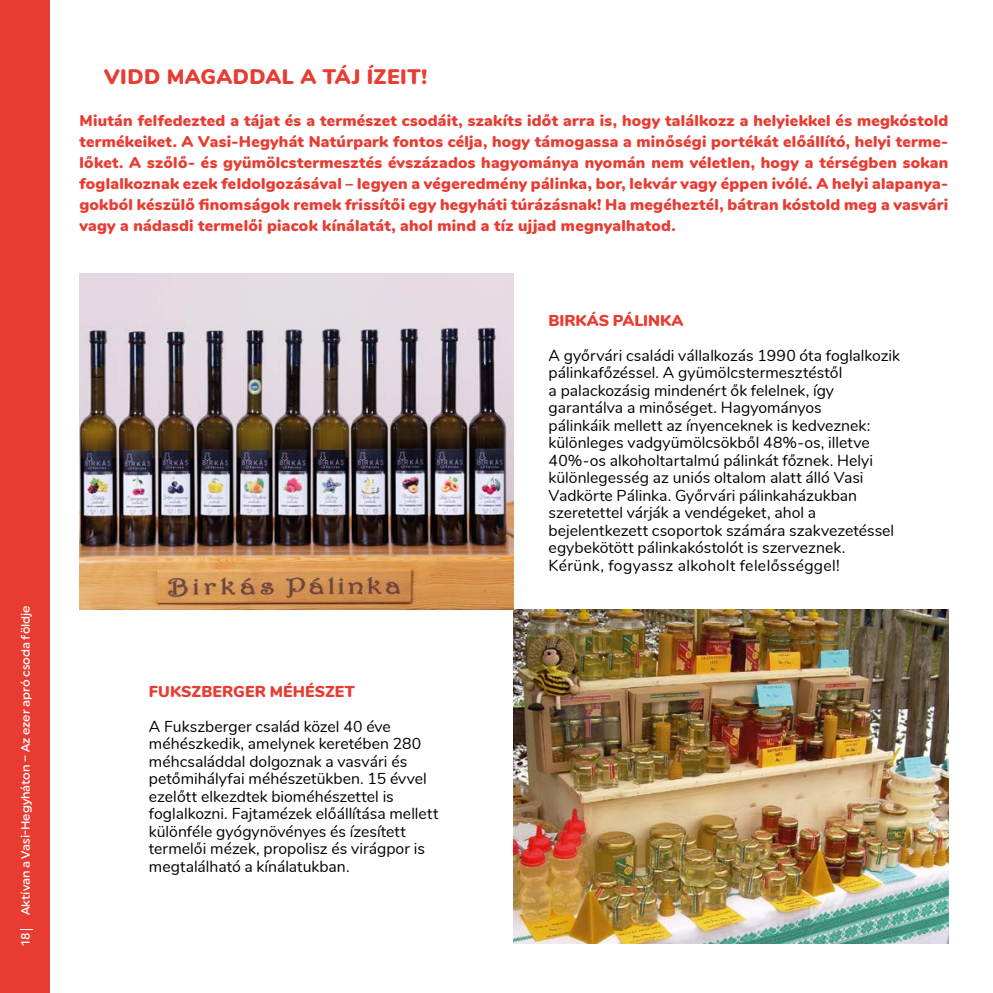
<style>
.page{position:relative;width:993px;height:993px;background:#fff}
.page>*{position:absolute;margin:0;border:0;box-sizing:border-box;transform-origin:0 0}
.t1{font:900 21px "Nunito";letter-spacing:.015em;color:#e83c32}
.t2{font:15.75px/17.5px "Nunito";color:#000}
.t3{font:900 15.75px/21px "Nunito";letter-spacing:.015em;color:#e83c32;text-align:justify}
.t4{font:500 12.25px "Uniform Rnd";letter-spacing:-.005em;color:#fff}
</style>
<div class="page">
<div style="left:0;top:0;width:50px;height:992px;background:#e83c32"></div>
<img style="left:513px;top:609px;width:434px;height:334px">
<img style="left:79px;top:273px;width:434px;height:336px">
<p class="t4" style="left:18px;top:914px;width:311px;rotate:-90deg">Aktívan a Vasi-Hegyháton – Az ezer apró csoda földje</p>
<p class="t4" style="left:18px;top:945px;width:15px;rotate:-90deg">18</p>
<h1 class="t1" style="left:104px;top:61px;width:324px">VIDD MAGADDAL A TÁJ ÍZEIT!</h1>
<p class="t3" style="left:79px;top:109px;width:870px">Miután felfedezted a tájat és a természet csodáit, szakíts időt arra is, hogy találkozz a helyiekkel és megkóstold termékeiket. A Vasi-Hegyhát Natúrpark fontos célja, hogy támogassa a minőségi portékát előállító, helyi terme&shy;lőket. A szőlő- és gyümölcstermesztés évszázados hagyománya nyomán nem véletlen, hogy a térségben sokan foglalkoznak ezek feldolgozásával – legyen a végeredmény pálinka, bor, lekvár vagy éppen ivólé. A helyi alapanya&shy;gokból készülő finomságok remek frissítői egy hegyháti túrázásnak! Ha megéheztél, bátran kóstold meg a vasvári vagy a nádasdi termelői piacok kínálatát, ahol mind a tíz ujjad megnyalhatod.</p>
<p class="t3" style="left:149px;top:679px;width:207px">FUKSZBERGER MÉHÉSZET</p>
<p class="t2" style="left:149px;top:716px;width:291px">A Fukszberger család közel 40 éve méhészkedik, amelynek keretében 280 méhcsaláddal dolgoznak a vasvári és petőmihályfai méhészetükben. 15 évvel ezelőtt elkezdtek bioméhészettel is foglalkozni. Fajtamézek előállítása mellett különféle gyógynövényes és ízesített termelői mézek, propolisz és virágpor is megtalálható a kínálatukban.</p>
<p class="t3" style="left:548px;top:308px;width:136px">BIRKÁS PÁLINKA</p>
<p class="t2" style="left:548px;top:345px;width:353px">A győrvári családi vállalkozás 1990 óta foglalkozik pálinkafőzéssel. A gyümölcstermesztéstől<br>a palackozásig mindenért ők felelnek, így garantálva a minőséget. Hagyományos<br>pálinkáik mellett az ínyenceknek is kedveznek: különleges vadgyümölcsökből 48%-os, illetve 40%-os alkoholtartalmú pálinkát főznek. Helyi különlegesség az uniós oltalom alatt álló Vasi Vadkörte Pálinka. Győrvári pálinkaházukban szeretettel várják a vendégeket, ahol a bejelentkezett csoportok számára szakvezetéssel egybekötött pálinkakóstolót is szerveznek.<br>Kérünk, fogyassz alkoholt felelősséggel!</p>
</div>
